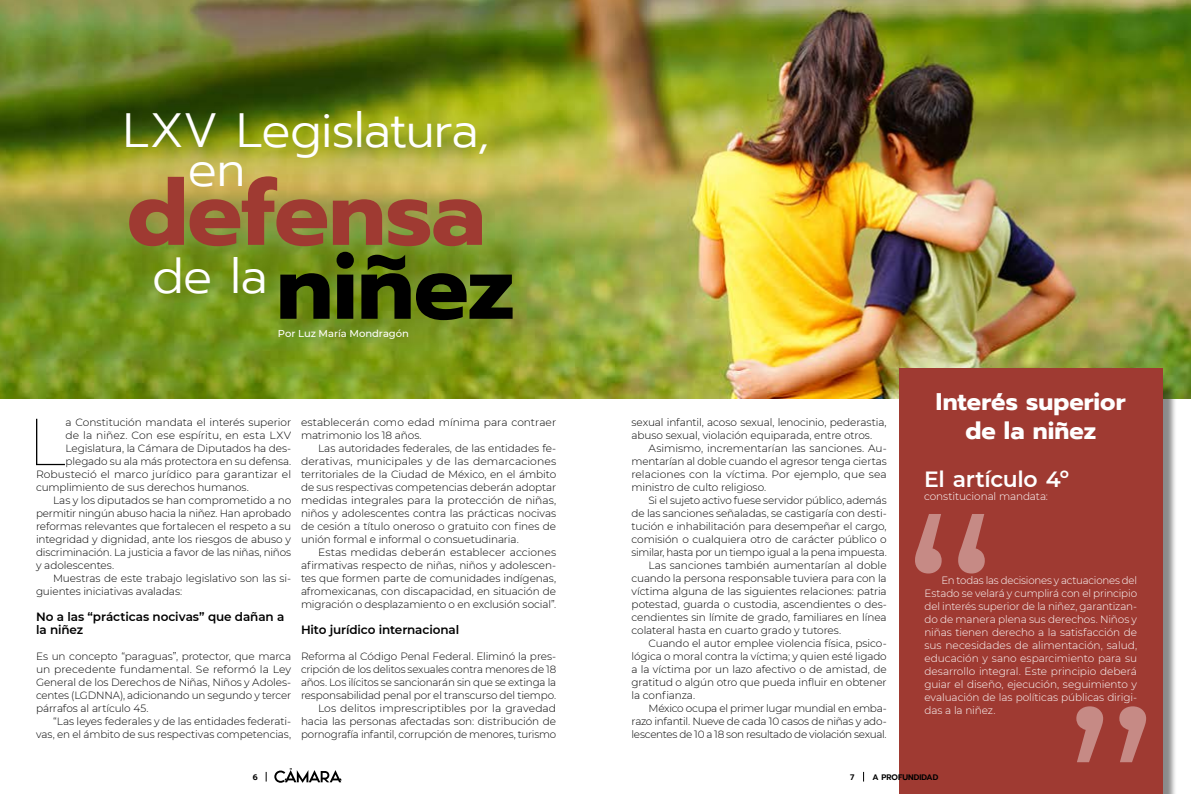
<style>
.page{position:relative;width:1191px;height:794px;background:#fff}
.page>*{position:absolute;margin:0;border:0;box-sizing:border-box;transform-origin:0 0}
.t1{font:700 92px "Prompt";letter-spacing:-.01em;color:#9f3a32}
.t2{font:700 92px "Prompt";letter-spacing:-.01em;color:#000}
.t3{font:100 66.2px "Montserrat";color:#000}
.t4{font:300 48px "Prompt";letter-spacing:-.01em;color:#fff}
.t5{font:700 24px/28.8px "Prompt";color:#fff;text-align:center}
.t6{font:600 22px "Montserrat";letter-spacing:-.015em;color:#fff}
.t7{font:600 12px/13px "Montserrat";letter-spacing:-.01em;color:#000}
.t8{font:300 10.5px/13px "Montserrat";letter-spacing:-.01em;color:#000;text-align:justify}
.t9{font:300 10.5px/13px "Montserrat";letter-spacing:-.01em;color:#fff;text-align:justify}
.t10{font:300 10.5px "Montserrat";letter-spacing:-.03em;color:#000}
.t11{font:500 10px "Montserrat";color:#fff}
.t12{font:600 8px "Prompt";color:#000}
</style>
<div class="page">
<img style="left:0;top:0;width:1191px;height:399px">
<div style="left:902px;top:383px;width:274px;height:411px;background:#000;opacity:.46"></div>
<div style="left:899px;top:369px;width:263px;height:425px;background:#9f3a32"></div>
<svg style="left:915px;top:514px;width:69px;height:59px"></svg>
<svg style="left:1076px;top:706px;width:70px;height:56px"></svg>
<svg style="left:274px;top:768px;width:68px;height:15px"></svg>
<h3 class="t4" style="left:123px;top:97px;width:368px">LXV Legislatura,</h3>
<h3 class="t4" style="left:188px;top:136px;width:59px">en</h3>
<h1 class="t1" style="left:127px;top:144px;width:360px">defensa</h1>
<h3 class="t4" style="left:152px;top:243px;width:117px">de la</h3>
<h1 class="t2" style="left:276px;top:217px;width:240px">niñez</h1>
<p class="t11" style="left:278px;top:326px;width:133px">Por Luz María Mondragón</p>
<h2 class="t3" style="left:27px;top:397px;width:40px">L</h2>
<p class="t8" style="left:66px;top:415px;width:227px">a Constitución mandata el interés superior</p>
<p class="t8" style="left:66px;top:428px;width:227px">de la niñez. Con ese espíritu, en esta LXV</p>
<p class="t8" style="left:66px;top:441px;width:227px">Legislatura, la Cámara de Diputados ha des-</p>
<p class="t8" style="left:66px;top:454px;width:227px">plegado su ala más protectora en su defensa.</p>
<p class="t8" style="left:36px;top:467px;width:257px">Robusteció el marco jurídico para garantizar el</p>
<p class="t8" style="left:36px;top:480px;width:214px">cumplimiento de sus derechos humanos.</p>
<p class="t8" style="left:53px;top:493px;width:240px">Las y los diputados se han comprometido a no</p>
<p class="t8" style="left:36px;top:506px;width:257px">permitir ningún abuso hacia la niñez. Han aprobado</p>
<p class="t8" style="left:36px;top:519px;width:257px">reformas relevantes que fortalecen el respeto a su</p>
<p class="t8" style="left:36px;top:532px;width:257px">integridad y dignidad, ante los riesgos de abuso y</p>
<p class="t8" style="left:36px;top:545px;width:257px">discriminación. La justicia a favor de las niñas, niños</p>
<p class="t8" style="left:36px;top:558px;width:80px">y adolescentes.</p>
<p class="t8" style="left:53px;top:571px;width:240px">Muestras de este trabajo legislativo son las si-</p>
<p class="t8" style="left:36px;top:584px;width:148px">guientes iniciativas avaladas:</p>
<p class="t7" style="left:36px;top:610px;width:250px">No a las “prácticas nocivas” que dañan a la niñez</p>
<p class="t8" style="left:36px;top:649px;width:257px">Es un concepto “paraguas”, protector, que marca un precedente fundamental. Se reformó la Ley General de los Derechos de Niñas, Niños y Adoles&shy;centes (LGDNNA), adicionando un segundo y tercer párrafos al artículo 45.</p>
<p class="t8" style="left:36px;top:714px;width:257px;text-align:right">“Las leyes federales y de las entidades federati&shy;vas, en el ámbito de sus respectivas competencias,</p>
<p class="t8" style="left:301px;top:415px;width:257px">establecerán como edad mínima para contraer matrimonio los 18 años.</p>
<p class="t8" style="left:301px;top:441px;width:257px;text-indent:17px">Las autoridades federales, de las entidades fe&shy;derativas, municipales y de las demarcaciones territoriales de la Ciudad de México, en el ámbito de sus respectivas competencias deberán adoptar medidas integrales para la protección de niñas, niños y adolescentes contra las prácticas nocivas de cesión a título oneroso o gratuito con fines de unión formal e informal o consuetudinaria.</p>
<p class="t8" style="left:301px;top:545px;width:257px;text-indent:17px">Estas medidas deberán establecer acciones afirmativas respecto de niñas, niños y adolescen&shy;tes que formen parte de comunidades indígenas, afromexicanas, con discapacidad, en situación de migración o desplazamiento o en exclusión social”.</p>
<p class="t7" style="left:301px;top:623px;width:160px">Hito jurídico internacional</p>
<p class="t8" style="left:301px;top:649px;width:257px;text-align:right">Reforma al Código Penal Federal. Eliminó la pres&shy;cripción de los delitos sexuales contra menores de 18 años. Los ilícitos se sancionarán sin que se extinga la responsabilidad penal por el transcurso del tiempo.<br>Los delitos imprescriptibles por la gravedad hacia las personas afectadas son: distribución de pornografía infantil, corrupción de menores, turismo</p>
<p class="t8" style="left:631px;top:415px;width:257px">sexual infantil, acoso sexual, lenocinio, pederastia, abuso sexual, violación equiparada, entre otros.</p>
<p class="t8" style="left:631px;top:441px;width:257px;text-indent:17px">Asimismo, incrementarían las sanciones. Au&shy;mentarían al doble cuando el agresor tenga ciertas relaciones con la víctima. Por ejemplo, que sea ministro de culto religioso.</p>
<p class="t8" style="left:648px;top:493px;width:240px">Si el sujeto activo fuese servidor público, además</p>
<p class="t8" style="left:631px;top:506px;width:257px">de las sanciones señaladas, se castigaría con desti-</p>
<p class="t8" style="left:631px;top:519px;width:257px">tución e inhabilitación para desempeñar el cargo,</p>
<p class="t8" style="left:631px;top:532px;width:257px">comisión o cualquiera otro de carácter público o</p>
<p class="t8" style="left:631px;top:545px;width:257px">similar, hasta por un tiempo igual a la pena impuesta.</p>
<p class="t8" style="left:648px;top:558px;width:240px">Las sanciones también aumentarían al doble</p>
<p class="t8" style="left:631px;top:571px;width:257px">cuando la persona responsable tuviera para con la</p>
<p class="t8" style="left:631px;top:584px;width:257px">víctima alguna de las siguientes relaciones: patria</p>
<p class="t8" style="left:631px;top:597px;width:257px">potestad, guarda o custodia, ascendientes o des-</p>
<p class="t8" style="left:631px;top:610px;width:257px">cendientes sin límite de grado, familiares en línea</p>
<p class="t8" style="left:631px;top:623px;width:211px">colateral hasta en cuarto grado y tutores.</p>
<p class="t8" style="left:648px;top:636px;width:240px">Cuando el autor emplee violencia física, psico-</p>
<p class="t8" style="left:631px;top:649px;width:257px">lógica o moral contra la víctima; y quien esté ligado</p>
<p class="t8" style="left:631px;top:662px;width:257px">a la víctima por un lazo afectivo o de amistad, de</p>
<p class="t8" style="left:631px;top:675px;width:257px">gratitud o algún otro que pueda influir en obtener</p>
<p class="t8" style="left:631px;top:688px;width:65px">la confianza.</p>
<p class="t10" style="left:648px;top:701px;width:240px">México ocupa el primer lugar mundial en emba-</p>
<p class="t8" style="left:631px;top:714px;width:257px">razo infantil. Nueve de cada 10 casos de niñas y ado-</p>
<p class="t10" style="left:631px;top:727px;width:257px">lescentes de 10 a 18 son resultado de violación sexual.</p>
<h3 class="t5" style="left:936px;top:387px;width:191px">Interés superior de la niñez</h3>
<h3 class="t6" style="left:924px;top:463px;width:147px">El artículo 4º</h3>
<p class="t9" style="left:924px;top:489px;width:125px">constitucional mandata:</p>
<p class="t9" style="left:924px;top:573px;width:214px;text-indent:17px">En todas las decisiones y actuaciones del Estado se velará y cumplirá con el principio del interés superior de la niñez, garantizan&shy;do de manera plena sus derechos. Niños y niñas tienen derecho a la satisfacción de sus necesidades de alimentación, salud, educación y sano esparcimiento para su desarrollo integral. Este principio deberá guiar el diseño, ejecución, seguimiento y evaluación de las políticas públicas dirigi&shy;das a la niñez.</p>
<p class="t12" style="left:253px;top:771px;width:6px">6</p>
<p class="t12" style="left:850px;top:771px;width:6px">7</p>
<p class="t12" style="left:872px;top:771px;width:67px">A PROFUNDIDAD</p>
</div>
